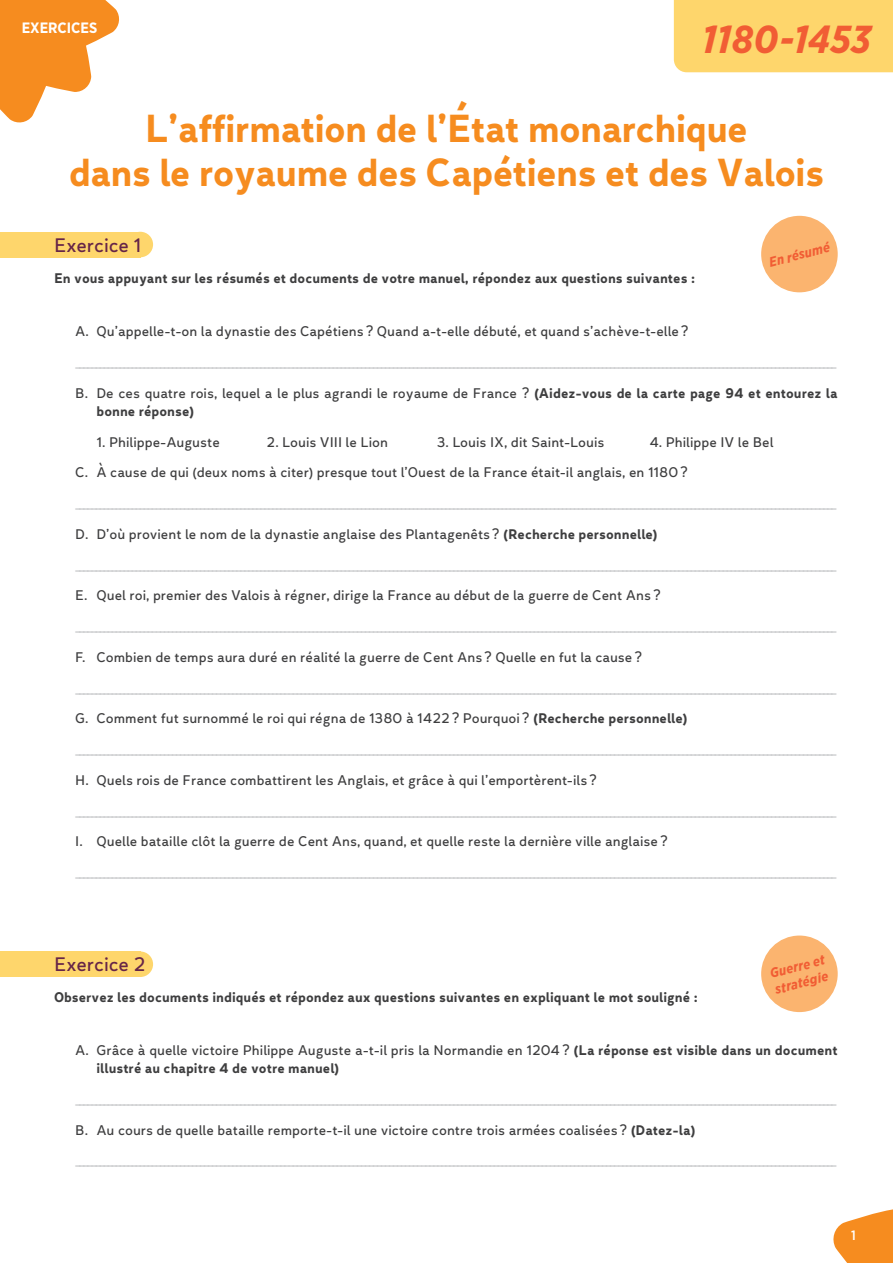
<style>
.page{position:relative;width:893px;height:1263px;background:#fff}
.page>*{position:absolute;margin:0;border:0;box-sizing:border-box;transform-origin:0 0}
.titre_page{font:700 42px/43.5px "Leto Text Sans";letter-spacing:-.02em;color:#f68c1f;text-align:center}
.date_haut_de_page{font:italic 700 39px "Gotham Narrow";color:#f15d34}
.petit_titre_cours{font:21px "Leto Text Sans";letter-spacing:-.01em;color:#662548}
.texte_courant_cours{font:15px "Leto Text Sans";color:#c7c8ca}
.texte_courant_cours-2{font:15px/18px "Leto Text Sans";color:#3e3e3f}
.texte_courant_cours-3{font:700 15px/18px "Leto Text Sans";color:#3e3e3f}
.t1{font:700 15px "Gotham Narrow";color:#fff}
.date_macaron{font:italic 700 13.5px/16.5px "Gotham Narrow";color:#f15d34}
.numéro_de_page{font:500 13.5px "Gotham Narrow";color:#fff}
.s1{font-weight:700}
.s2{font-weight:400}
</style>
<div class="page">
<svg style="left:0;top:0;width:120px;height:123px"></svg>
<div style="left:0;top:232px;width:140px;height:25px;background:#fed66c"></div>
<div style="left:128px;top:232px;width:25px;height:25px;background:#fed66c;border-radius:50%"></div>
<div style="left:0;top:951px;width:140px;height:26px;background:#fed66c"></div>
<div style="left:128px;top:951px;width:25px;height:26px;background:#fed66c;border-radius:50%"></div>
<div style="left:674px;top:0;width:219px;height:72px;background:#fed66c"></div>
<div style="left:761px;top:216px;width:77px;height:76px;background:#fbb46f;border-radius:50%"></div>
<div style="left:761px;top:935px;width:77px;height:77px;background:#fbb46f;border-radius:50%"></div>
<svg style="left:833px;top:1209px;width:60px;height:54px"></svg>
<p class="t1" style="left:22px;top:18px;width:77px">EXERCICES</p>
<p class="date_haut_de_page" style="left:702px;top:14px;width:171px">1180-1453</p>
<p class="titre_page" style="left:69px;top:107px;width:757px">L’affirmation de l’État monarchique<br>dans le royaume des Capétiens et des Valois</p>
<p class="petit_titre_cours" style="left:54px;top:232px;width:89px">Exercice 1</p>
<p class="texte_courant_cours-3" style="left:54px;top:269px;width:643px">En vous appuyant sur les résumés et documents de votre manuel, répondez aux questions suivantes :</p>
<p class="texte_courant_cours-2" style="left:75px;top:322px;width:615px">A. Qu’appelle-t-on la dynastie des Capétiens? Quand a-t-elle débuté, et quand s’achève-t-elle?</p>
<p class="texte_courant_cours" style="left:75px;top:352px;width:763px">_____________________________________________________________________________________________________________________________________________________________________________________________</p>
<p class="texte_courant_cours-2" style="left:97px;top:384px;width:743px;text-indent:-21px">B. De ces quatre rois, lequel a le plus agrandi le royaume de France ? <span class="s1">(Aidez-vous de la carte page 94 et entourez la bonne réponse)</span></p>
<p class="texte_courant_cours-2" style="left:97px;top:433px;width:125px">1. Philippe-Auguste</p>
<p class="texte_courant_cours-2" style="left:267px;top:433px;width:123px">2. Louis VIII le Lion</p>
<p class="texte_courant_cours-2" style="left:437px;top:433px;width:169px">3. Louis IX, dit Saint-Louis</p>
<p class="texte_courant_cours-2" style="left:649px;top:433px;width:126px">4. Philippe IV le Bel</p>
<p class="texte_courant_cours-2" style="left:75px;top:463px;width:614px">C. À cause de qui (deux noms à citer) presque tout l’Ouest de la France était-il anglais, en 1180?</p>
<p class="texte_courant_cours" style="left:75px;top:493px;width:763px">_____________________________________________________________________________________________________________________________________________________________________________________________</p>
<p class="texte_courant_cours-2" style="left:75px;top:525px;width:584px">D. D’où provient le nom de la dynastie anglaise des Plantagenêts? <span class="s1">(Recherche personnelle)</span></p>
<p class="texte_courant_cours" style="left:75px;top:555px;width:763px">_____________________________________________________________________________________________________________________________________________________________________________________________</p>
<p class="texte_courant_cours-2" style="left:75px;top:586px;width:587px">E. Quel roi, premier des Valois à régner, dirige la France au début de la guerre de Cent Ans?</p>
<p class="texte_courant_cours" style="left:75px;top:617px;width:763px">_____________________________________________________________________________________________________________________________________________________________________________________________</p>
<p class="texte_courant_cours-2" style="left:75px;top:648px;width:568px">F. Combien de temps aura duré en réalité la guerre de Cent Ans? Quelle en fut la cause?</p>
<p class="texte_courant_cours" style="left:75px;top:678px;width:763px">_____________________________________________________________________________________________________________________________________________________________________________________________</p>
<p class="texte_courant_cours-2" style="left:75px;top:709px;width:614px">G. Comment fut surnommé le roi qui régna de 1380 à 1422? Pourquoi? <span class="s1">(Recherche personnelle)</span></p>
<p class="texte_courant_cours" style="left:75px;top:740px;width:763px">_____________________________________________________________________________________________________________________________________________________________________________________________</p>
<p class="texte_courant_cours-2" style="left:75px;top:771px;width:523px">H. Quels rois de France combattirent les Anglais, et grâce à qui l’emportèrent-ils?</p>
<p class="texte_courant_cours" style="left:75px;top:801px;width:763px">_____________________________________________________________________________________________________________________________________________________________________________________________</p>
<p class="texte_courant_cours-2" style="left:75px;top:832px;width:594px">I. Quelle bataille clôt la guerre de Cent Ans, quand, et quelle reste la dernière ville anglaise?</p>
<p class="texte_courant_cours" style="left:75px;top:863px;width:763px">_____________________________________________________________________________________________________________________________________________________________________________________________</p>
<p class="date_macaron" style="left:767px;top:255px;width:64px;rotate:-15deg">En résumé</p>
<p class="date_macaron" style="left:768px;top:966px;width:58px;rotate:-15deg">Guerre et stratégie</p>
<p class="petit_titre_cours" style="left:54px;top:951px;width:93px">Exercice 2</p>
<p class="texte_courant_cours-3" style="left:54px;top:988px;width:645px">Observez les documents indiqués et répondez aux questions suivantes en expliquant le mot souligné :</p>
<p class="texte_courant_cours-3" style="left:97px;top:1041px;width:743px;text-indent:-21px"><span class="s2">A. Grâce à quelle victoire Philippe Auguste a-t-il pris la Normandie en 1204?</span> (La réponse est visible dans un document illustré au chapitre 4 de votre manuel)</p>
<p class="texte_courant_cours" style="left:75px;top:1089px;width:763px">_____________________________________________________________________________________________________________________________________________________________________________________________</p>
<p class="texte_courant_cours-2" style="left:75px;top:1121px;width:622px">B. Au cours de quelle bataille remporte-t-il une victoire contre trois armées coalisées? <span class="s1">(Datez-la)</span></p>
<p class="texte_courant_cours" style="left:75px;top:1151px;width:763px">_____________________________________________________________________________________________________________________________________________________________________________________________</p>
<p class="numéro_de_page" style="left:851px;top:1226px;width:6px">1</p>
</div>
